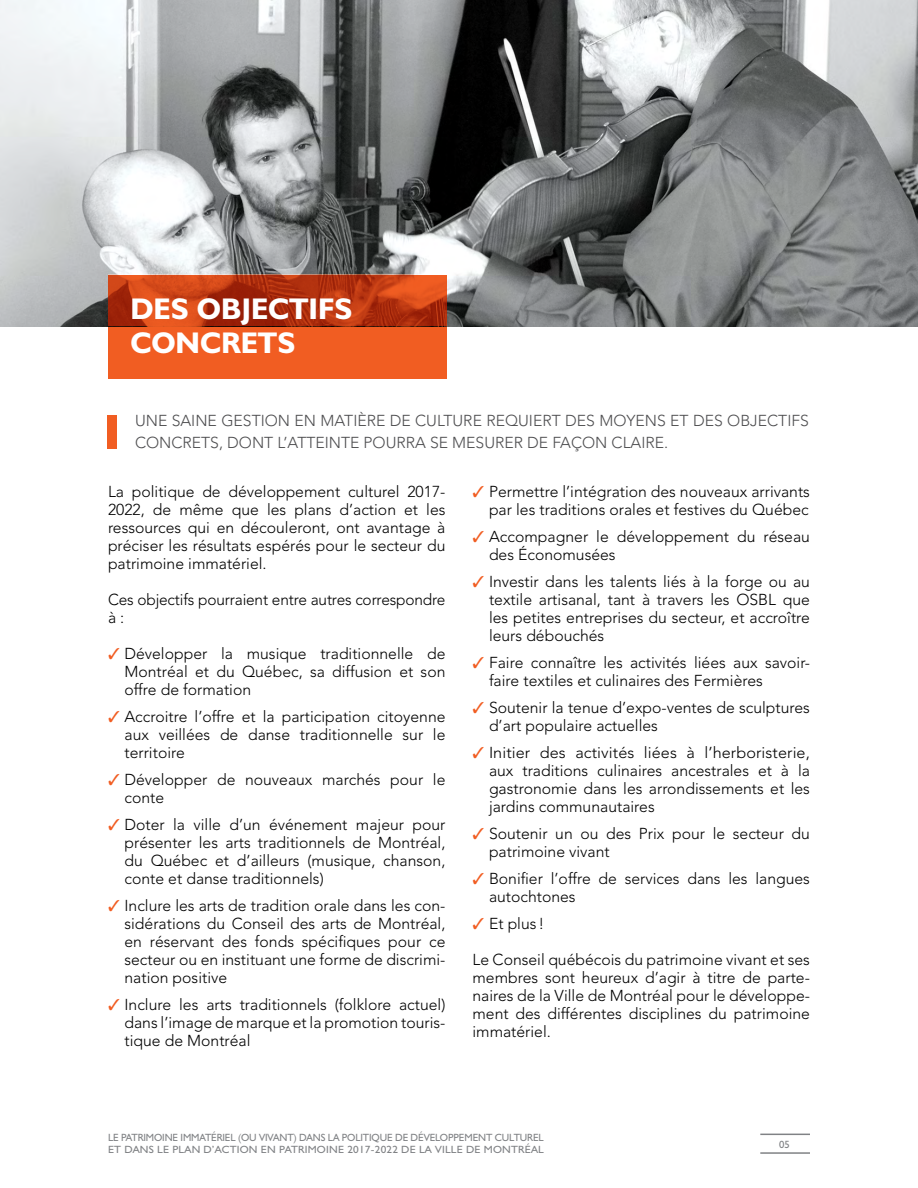
<style>
.page{position:relative;width:918px;height:1188px;background:#fff}
.page>*{position:absolute;margin:0;border:0;box-sizing:border-box;transform-origin:0 0}
.t1{font:700 30px "Humanist 521 BT";color:#fff}
.t2{font:300 15.75px/18px "Avenir";color:#000;text-align:justify}
.t3{font:300 15.75px/22.5px "Avenir";color:#4d4d4f}
.t4{font:10.5px/12px "Humanist 521 BT";letter-spacing:-.01em;color:#808285}
.s1{color:#f15d22}
</style>
<div class="page">
<hr style="left:760px;top:1134px;width:50px;height:1px;background:#808285">
<hr style="left:760px;top:1152px;width:50px;height:2px;background:#808285">
<div style="left:107px;top:415px;width:10px;height:33px;background:#f15d22"></div>
<img style="left:0;top:0;width:918px;height:326px">
<svg style="left:108px;top:275px;width:338px;height:103px;background:#d54a19"></svg>
<p class="t1" style="left:130px;top:290px;width:224px">DES OBJECTIFS</p>
<p class="t1" style="left:130px;top:324px;width:166px">CONCRETS</p>
<p class="t3" style="left:135px;top:409px;width:675px">UNE SAINE GESTION EN MATIÈRE DE CULTURE REQUIERT DES MOYENS ET DES OBJECTIFS<br>CONCRETS, DONT L’ATTEINTE POURRA SE MESURER DE FAÇON CLAIRE.</p>
<p class="t2" style="left:472px;top:483px;width:339px;text-align:right"><span class="s1">✓</span> Permettre l’intégration des nouveaux arrivants par les traditions orales et festives du Québec</p>
<p class="t2" style="left:489px;top:528px;width:323px;text-indent:-16px"><span class="s1">✓</span> Accompagner le développement du réseau des Économusées</p>
<p class="t2" style="left:489px;top:573px;width:323px;text-indent:-16px"><span class="s1">✓</span> Investir dans les talents liés à la forge ou au textile artisanal, tant à travers les OSBL que les petites entreprises du secteur, et accroître leurs débouchés</p>
<p class="t2" style="left:489px;top:654px;width:323px;text-indent:-16px"><span class="s1">✓</span> Faire connaître les activités liées aux savoir&shy;faire textiles et culinaires des Fermières</p>
<p class="t2" style="left:489px;top:699px;width:323px;text-indent:-16px"><span class="s1">✓</span> Soutenir la tenue d’expo-ventes de sculptures d’art populaire actuelles</p>
<p class="t2" style="left:489px;top:744px;width:323px;text-indent:-16px"><span class="s1">✓</span> Initier des activités liées à l’herboristerie, aux traditions culinaires ancestrales et à la gastronomie dans les arrondissements et les jardins communautaires</p>
<p class="t2" style="left:489px;top:825px;width:323px;text-indent:-16px"><span class="s1">✓</span> Soutenir un ou des Prix pour le secteur du patrimoine vivant</p>
<p class="t2" style="left:489px;top:870px;width:323px;text-indent:-16px"><span class="s1">✓</span> Bonifier l’offre de services dans les langues autochtones</p>
<p class="t2" style="left:472px;top:915px;width:73px"><span class="s1">✓</span> Et plus !</p>
<p class="t2" style="left:472px;top:951px;width:339px">Le Conseil québécois du patrimoine vivant et ses membres sont heureux d’agir à titre de parte&shy;naires de la Ville de Montréal pour le développe&shy;ment des différentes disciplines du patrimoine immatériel.</p>
<p class="t2" style="left:108px;top:483px;width:339px">La politique de développement culturel 2017- 2022, de même que les plans d’action et les ressources qui en découleront, ont avantage à préciser les résultats espérés pour le secteur du patrimoine immatériel.</p>
<p class="t2" style="left:108px;top:591px;width:339px">Ces objectifs pourraient entre autres correspondre à :</p>
<p class="t2" style="left:124px;top:645px;width:323px;text-indent:-16px"><span class="s1">✓</span> Développer la musique traditionnelle de Montréal et du Québec, sa diffusion et son offre de formation</p>
<p class="t2" style="left:124px;top:708px;width:323px;text-indent:-16px"><span class="s1">✓</span> Accroitre l’offre et la participation citoyenne aux veillées de danse traditionnelle sur le territoire</p>
<p class="t2" style="left:124px;top:771px;width:322px;text-indent:-16px"><span class="s1">✓</span> Développer de nouveaux marchés pour le conte</p>
<p class="t2" style="left:124px;top:816px;width:323px;text-indent:-16px"><span class="s1">✓</span> Doter la ville d’un événement majeur pour présenter les arts traditionnels de Montréal, du Québec et d’ailleurs (musique, chanson, conte et danse traditionnels)</p>
<p class="t2" style="left:124px;top:897px;width:323px;text-indent:-16px"><span class="s1">✓</span> Inclure les arts de tradition orale dans les con&shy;sidérations du Conseil des arts de Montréal, en réservant des fonds spécifiques pour ce secteur ou en instituant une forme de discrimi&shy;nation positive</p>
<p class="t2" style="left:124px;top:996px;width:322px;text-indent:-16px"><span class="s1">✓</span> Inclure les arts traditionnels (folklore actuel) dans l’image de marque et la promotion touris&shy;tique de Montréal</p>
<p class="t4" style="left:108px;top:1132px;width:437px">LE PATRIMOINE IMMATÉRIEL (OU VIVANT) DANS LA POLITIQUE DE DÉVELOPPEMENT CULTUREL<br>ET DANS LE PLAN D’ACTION EN PATRIMOINE 2017-2022 DE LA VILLE DE MONTRÉAL</p>
<p class="t4" style="left:779px;top:1138px;width:12px">05</p>
</div>
